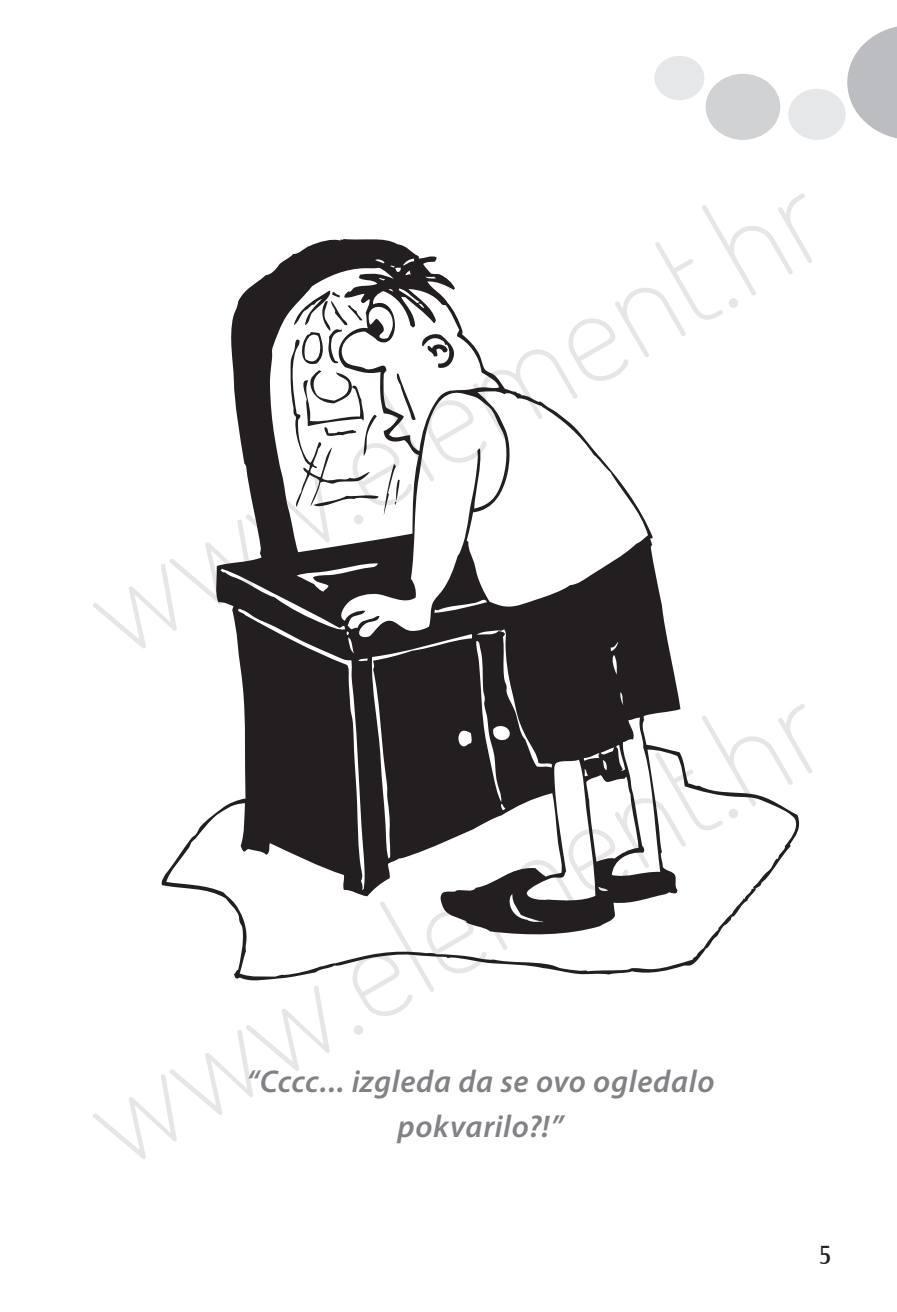
<style>
.page{position:relative;width:897px;height:1312px;background:#fff}
.page>*{position:absolute;margin:0;border:0;box-sizing:border-box;transform-origin:0 0}
.t1{font:200 135px "Dosis";color:rgb(0 0 0/.1)}
.t2{font:italic 600 31.5px/45px "Myriad Pro";letter-spacing:.025em;color:#808285;text-align:center}
.t3{font:27px "Castle T";color:#231f20}
</style>
<div class="page">
<div style="left:654px;top:56px;width:50px;height:44px;background:#e6e7e9;border-radius:50%"></div>
<div style="left:788px;top:89px;width:57px;height:51px;background:#e6e7e9;border-radius:50%"></div>
<div style="left:705px;top:74px;width:75px;height:66px;background:#d1d2d4;border-radius:50%"></div>
<svg style="left:847px;top:26px;width:50px;height:113px"></svg>
<svg style="left:162px;top:239px;width:637px;height:741px"></svg>
<svg style="left:384px;top:464px;width:16px;height:51px"></svg>
<svg style="left:289px;top:290px;width:89px;height:217px"></svg>
<h1 class="t1" style="left:52px;top:540px;width:827px;rotate:-30deg">www.element.hr</h1>
<h1 class="t1" style="left:52px;top:1051px;width:827px;rotate:-30deg">www.element.hr</h1>
<p class="t2" style="left:246px;top:1061px;width:469px">“Cccc... izgleda da se ovo ogledalo pokvarilo?!”</p>
<p class="t3" style="left:818px;top:1236px;width:15px">5</p>
</div>
